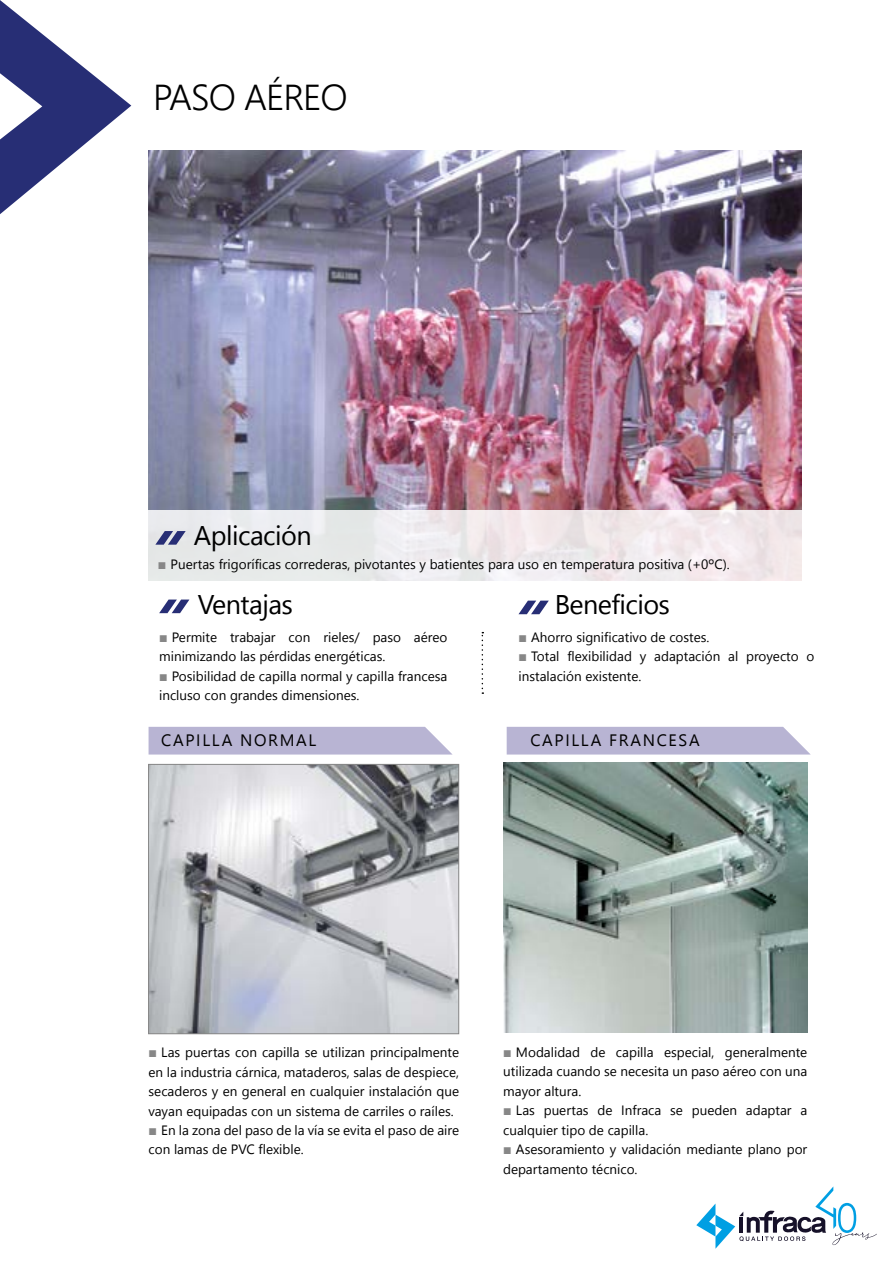
<style>
.page{position:relative;width:893px;height:1263px;background:#fff}
.page>*{position:absolute;margin:0;border:0;box-sizing:border-box;transform-origin:0 0}
.t1{font:300 36px "Nirmala UI";letter-spacing:-.025em;color:#000}
.t2{font:27px "Nirmala UI";letter-spacing:-.02em;color:#000}
.t3{font:16.5px "Nirmala UI";letter-spacing:.1em;color:#000}
.t4{font:13.5px/19.5px "Nirmala UI";color:#000}
.s1{font-family:"Apex New";color:#878787}
</style>
<div class="page">
<svg style="left:696px;top:1186px;width:181px;height:63px"></svg>
<div style="left:149px;top:727px;width:303px;height:27px;background:#b8b4d3"></div>
<div style="left:507px;top:727px;width:303px;height:27px;background:#b8b4d3"></div>
<img style="left:149px;top:151px;width:652px;height:359px">
<div style="left:146px;top:510px;width:658px;height:73px;background:linear-gradient(to right,#e6ebec,#f4e9ec)"></div>
<svg style="left:155px;top:531px;width:31px;height:14px"></svg>
<svg style="left:159px;top:599px;width:31px;height:14px"></svg>
<svg style="left:518px;top:601px;width:31px;height:13px"></svg>
<svg style="left:482px;top:632px;width:1px;height:62px"></svg>
<svg style="left:148px;top:764px;width:311px;height:270px;background:#b9bbc0"></svg>
<img style="left:503px;top:762px;width:304px;height:270px">
<svg style="left:0;top:0;width:131px;height:214px"></svg>
<h1 class="t1" style="left:153px;top:68px;width:196px">PASO AÉREO</h1>
<h2 class="t2" style="left:194px;top:514px;width:119px">Aplicación</h2>
<p class="t4" style="left:158px;top:554px;width:573px"><span class="s1">▪</span> Puertas frigoríficas correderas, pivotantes y batientes para uso en temperatura positiva (+0ºC).</p>
<h2 class="t2" style="left:198px;top:582px;width:97px">Ventajas</h2>
<h2 class="t2" style="left:555px;top:582px;width:117px">Beneficios</h2>
<p class="t4" style="left:159px;top:626px;width:290px"><span class="s1">▪</span> Permite trabajar con rieles/ paso aéreo minimizando las pérdidas energéticas.</p>
<p class="t4" style="left:159px;top:665px;width:290px"><span class="s1">▪</span> Posibilidad de capilla normal y capilla francesa incluso con grandes dimensiones.</p>
<p class="t4" style="left:518px;top:626px;width:192px"><span class="s1">▪</span> Ahorro significativo de costes.</p>
<p class="t4" style="left:518px;top:646px;width:297px"><span class="s1">▪</span> Total flexibilidad y adaptación al proyecto o instalación existente.</p>
<p class="t3" style="left:161px;top:726px;width:156px">CAPILLA NORMAL</p>
<p class="t3" style="left:530px;top:727px;width:171px">CAPILLA FRANCESA</p>
<p class="t4" style="left:149px;top:1041px;width:312px;text-align:justify"><span class="s1">▪</span> Las puertas con capilla se utilizan principalmente en la industria cárnica, mataderos, salas de despiece, secaderos y en general en cualquier instalación que vayan equipadas con un sistema de carriles o raíles.</p>
<p class="t4" style="left:149px;top:1119px;width:312px"><span class="s1">▪</span> En la zona del paso de la vía se evita el paso de aire con lamas de PVC flexible.</p>
<p class="t4" style="left:503px;top:1041px;width:306px;text-align:justify"><span class="s1">▪</span> Modalidad de capilla especial, generalmente utilizada cuando se necesita un paso aéreo con una mayor altura.</p>
<p class="t4" style="left:503px;top:1100px;width:306px"><span class="s1">▪</span> Las puertas de Infraca se pueden adaptar a cualquier tipo de capilla.</p>
<p class="t4" style="left:503px;top:1139px;width:306px"><span class="s1">▪</span> Asesoramiento y validación mediante plano por departamento técnico.</p>
</div>
